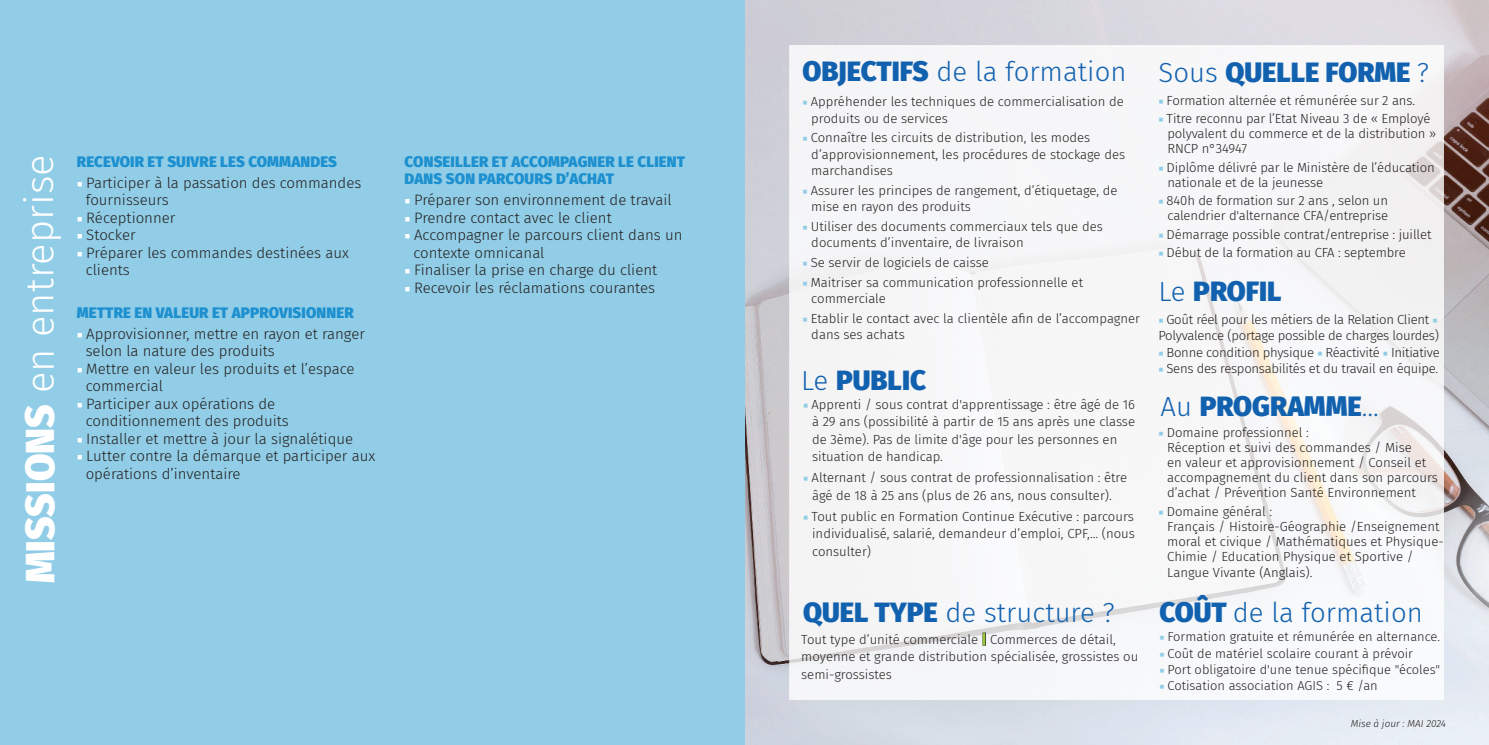
<style>
.page{position:relative;width:1489px;height:745px;background:#fff}
.page>*{position:absolute;margin:0;border:0;box-sizing:border-box;transform-origin:0 0}
.t1{font:300 40px "Fira Sans";letter-spacing:-.005em;color:#fff}
.t2{font:300 27.5px "Fira Sans";color:#1161af}
.t3{font:900 27.5px "Fira Sans";color:#1161af}
.t4{font:300 15px/17.5px "Fira Sans";color:#231f20}
.t5{font:900 15px/17.5px "Fira Sans";letter-spacing:.01em;color:#1d90d0}
.t6{font:300 13.12px/15px "Fira Sans";color:#231f20}
.t7{font:300 13.12px/16.2px "Fira Sans";letter-spacing:-.02em;color:#231f20}
.t8{font:300 12.88px "Fira Sans";color:#231f20}
.t9{font:italic 300 10px "Fira Sans";color:#231f20}
.s1{font-weight:900}
.s2{font-family:"Minion Pro";font-weight:400;color:#fff}
.s3{font-family:"Minion Pro";font-weight:400;color:#91cde6}
.s4{font-weight:300}
</style>
<div class="page">
<img style="left:744px;top:0;width:744px;height:744px">
<div style="left:0;top:0;width:744px;height:744px;background:#91cde6"></div>
<div style="left:789px;top:45px;width:654px;height:654px;background:#f7f7f8"></div>
<h1 class="t1" style="left:11px;top:583px;width:430px;rotate:-90deg"><span class="s1">MISSIONS</span> en entreprise</h1>
<p class="t5" style="left:77px;top:152px;width:262px">RECEVOIR ET SUIVRE LES COMMANDES</p>
<p class="t4" style="left:86px;top:173px;width:277px;text-indent:-9px"><span class="s2">■</span> Participer à la passation des commandes fournisseurs</p>
<p class="t4" style="left:77px;top:208px;width:100px"><span class="s2">■</span> Réceptionner</p>
<p class="t4" style="left:77px;top:226px;width:60px"><span class="s2">■</span> Stocker</p>
<p class="t4" style="left:86px;top:243px;width:265px;text-indent:-9px"><span class="s2">■</span> Préparer les commandes destinées aux clients</p>
<p class="t5" style="left:77px;top:303px;width:278px">METTRE EN VALEUR ET APPROVISIONNER</p>
<p class="t4" style="left:86px;top:324px;width:281px;text-indent:-9px"><span class="s2">■</span> Approvisionner, mettre en rayon et ranger selon la nature des produits</p>
<p class="t4" style="left:86px;top:359px;width:270px;text-indent:-9px"><span class="s2">■</span> Mettre en valeur les produits et l’espace commercial</p>
<p class="t4" style="left:86px;top:394px;width:205px;text-indent:-9px"><span class="s2">■</span> Participer aux opérations de conditionnement des produits</p>
<p class="t4" style="left:77px;top:429px;width:278px"><span class="s2">■</span> Installer et mettre à jour la signalétique</p>
<p class="t4" style="left:86px;top:447px;width:291px;text-indent:-9px"><span class="s2">■</span> Lutter contre la démarque et participer aux opérations d’inventaire</p>
<p class="t5" style="left:404px;top:152px;width:282px">CONSEILLER ET ACCOMPAGNER LE CLIENT<br>DANS SON PARCOURS D’ACHAT</p>
<p class="t4" style="left:404px;top:191px;width:269px"><span class="s2">■</span> Préparer son environnement de travail</p>
<p class="t4" style="left:404px;top:209px;width:209px"><span class="s2">■</span> Prendre contact avec le client</p>
<p class="t4" style="left:413px;top:226px;width:270px;text-indent:-9px"><span class="s2">■</span> Accompagner le parcours client dans un contexte omnicanal</p>
<p class="t4" style="left:404px;top:261px;width:254px"><span class="s2">■</span> Finaliser la prise en charge du client</p>
<p class="t4" style="left:404px;top:279px;width:252px"><span class="s2">■</span> Recevoir les réclamations courantes</p>
<h2 class="t2" style="left:802px;top:52px;width:325px"><span class="s1">OBJECTIFS</span> de la formation</h2>
<p class="t6" style="left:811px;top:93px;width:314px;line-height:16.2px;text-indent:-9px"><span class="s3">■</span> Appréhender les techniques de commercialisation de produits ou de services</p>
<p class="t6" style="left:811px;top:130px;width:315px;line-height:16.2px;text-indent:-9px"><span class="s3">■</span> Connaître les circuits de distribution, les modes d’approvisionnement, les procédures de stockage des marchandises</p>
<p class="t6" style="left:811px;top:182px;width:308px;line-height:16.2px;text-indent:-9px"><span class="s3">■</span> Assurer les principes de rangement, d’étiquetage, de mise en rayon des produits</p>
<p class="t6" style="left:811px;top:218px;width:293px;line-height:16.2px;text-indent:-9px"><span class="s3">■</span> Utiliser des documents commerciaux tels que des documents d’inventaire, de livraison</p>
<p class="t6" style="left:802px;top:255px;width:188px"><span class="s3">■</span> Se servir de logiciels de caisse</p>
<p class="t6" style="left:811px;top:274px;width:273px;line-height:16.2px;text-indent:-9px"><span class="s3">■</span> Maitriser sa communication professionnelle et commerciale</p>
<p class="t6" style="left:811px;top:310px;width:330px;line-height:16.2px;text-indent:-9px"><span class="s3">■</span> Etablir le contact avec la clientèle afin de l’accompagner dans ses achats</p>
<h2 class="t3" style="left:801px;top:361px;width:126px"><span class="s4">Le</span> PUBLIC</h2>
<p class="t6" style="left:812px;top:395px;width:324px;line-height:17.5px;text-indent:-9px"><span class="s3">■</span> Apprenti / sous contrat d'apprentissage : être âgé de 16 à 29 ans (possibilité à partir de 15 ans après une classe de 3ème). Pas de limite d'âge pour les personnes en situation de handicap.</p>
<p class="t6" style="left:803px;top:468px;width:325px;line-height:17.5px;text-align:center"><span class="s3">■</span> Alternant / sous contrat de professionnalisation : être âgé de 18 à 25 ans (plus de 26 ans, nous consulter).</p>
<p class="t6" style="left:812px;top:507px;width:324px;line-height:17.5px;text-align:justify;text-indent:-9px"><span class="s3">■</span> Tout public en Formation Continue Exécutive : parcours individualisé, salarié, demandeur d’emploi, CPF,... (nous consulter)</p>
<h2 class="t2" style="left:803px;top:593px;width:313px"><span class="s1">QUEL TYPE</span> de structure ?</h2>
<p class="t6" style="left:801px;top:630px;width:338px;line-height:17.5px">Tout type d’unité commerciale <span class="s1">|</span> Commerces de détail, moyenne et grande distribution spécialisée, grossistes ou semi-grossistes</p>
<h2 class="t3" style="left:1158px;top:53px;width:272px"><span class="s4">Sous</span> QUELLE FORME <span class="s4">?</span></h2>
<p class="t6" style="left:1158px;top:92px;width:258px"><span class="s3">■</span> Formation alternée et rémunérée sur 2 ans.</p>
<p class="t6" style="left:1167px;top:111px;width:270px;text-indent:-9px"><span class="s3">■</span> Titre reconnu par l’Etat Niveau 3 de « Employé polyvalent du commerce et de la distribution »<br>RNCP n°34947</p>
<p class="t6" style="left:1167px;top:159px;width:269px;text-indent:-9px"><span class="s3">■</span> Diplôme délivré par le Ministère de l’éducation nationale et de la jeunesse</p>
<p class="t6" style="left:1158px;top:193px;width:231px;text-align:right"><span class="s3">■</span> 840h de formation sur 2 ans , selon un calendrier d'alternance CFA/entreprise</p>
<p class="t6" style="left:1158px;top:226px;width:274px"><span class="s3">■</span> Démarrage possible contrat/entreprise : juillet</p>
<p class="t6" style="left:1158px;top:245px;width:248px"><span class="s3">■</span> Début de la formation au CFA : septembre</p>
<h2 class="t3" style="left:1158px;top:271px;width:125px"><span class="s4">Le</span> PROFIL</h2>
<p class="t7" style="left:1158px;top:311px;width:282px"><span class="s3">■</span> Goût réel pour les métiers de la Relation Client <span class="s3">■<br></span>Polyvalence (portage possible de charges lourdes)</p>
<p class="t7" style="left:1158px;top:343px;width:283px"><span class="s3">■</span> Bonne condition physique <span class="s3">■</span> Réactivité <span class="s3">■</span> Initiative</p>
<p class="t7" style="left:1158px;top:360px;width:281px"><span class="s3">■</span> Sens des responsabilités et du travail en équipe.</p>
<h2 class="t3" style="left:1160px;top:387px;width:220px"><span class="s4">Au</span> PROGRAMME<span class="s4">...</span></h2>
<p class="t6" style="left:1167px;top:424px;width:272px;text-indent:-9px"><span class="s3">■</span> Domaine professionnel :<br>Réception et suivi des commandes / Mise<br>en valeur et approvisionnement / Conseil et accompagnement du client dans son parcours d’achat / Prévention Santé Environnement</p>
<p class="t6" style="left:1167px;top:503px;width:278px;text-indent:-9px"><span class="s3">■</span> Domaine général :<br>Français / Histoire-Géographie /Enseignement moral et civique / Mathématiques et Physique-Chimie / Education Physique et Sportive /</p>
<p class="t6" style="left:1167px;top:564px;width:147px">Langue Vivante (Anglais).</p>
<h2 class="t2" style="left:1159px;top:592px;width:265px"><span class="s1">COÛT</span> de la formation</h2>
<p class="t8" style="left:1159px;top:627px;width:282px"><span class="s3">■</span> Formation gratuite et rémunérée en alternance.</p>
<p class="t8" style="left:1159px;top:643px;width:255px"><span class="s3">■</span> Coût de matériel scolaire courant à prévoir</p>
<p class="t8" style="left:1159px;top:659px;width:282px"><span class="s3">■</span> Port obligatoire d'une tenue spécifique "écoles"</p>
<p class="t8" style="left:1159px;top:675px;width:220px"><span class="s3">■</span> Cotisation association AGIS : 5 € /an</p>
<p class="t9" style="left:1350px;top:716px;width:97px">Mise à jour : MAI 2024</p>
</div>
